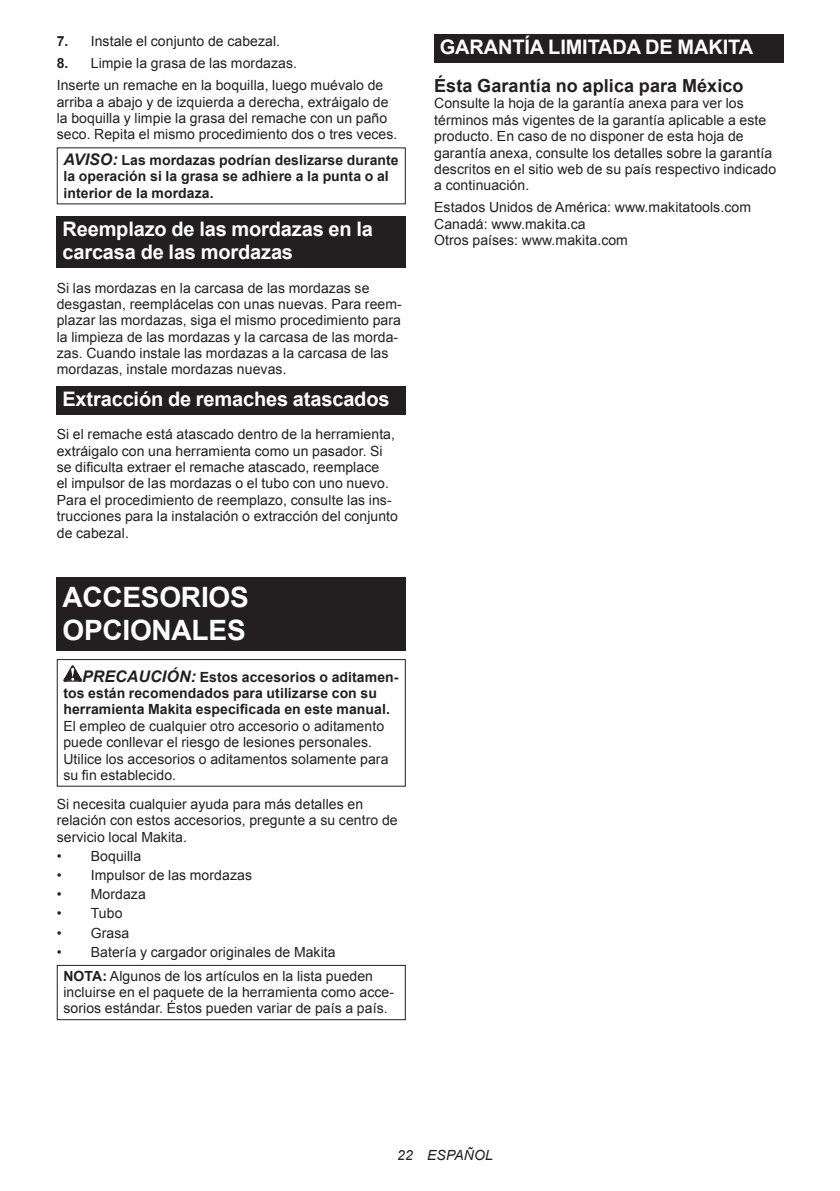
<style>
.page{position:relative;width:840px;height:1191px;background:#fff}
.page>*{position:absolute;margin:0;border:0;box-sizing:border-box;transform-origin:0 0}
.t1{font:700 28px/32.8px "Arial";letter-spacing:-.01em;color:#fff}
.t2{font:700 20px/23.4px "Arial";letter-spacing:-.01em;color:#fff}
.t3{font:700 18px "Arial";letter-spacing:.005em;color:#231f20}
.t4{font:14px/16.4px "Arial";letter-spacing:.005em;color:#231f20}
.t5{font:700 14px/16.4px "Arial";letter-spacing:.005em;color:#231f20}
.t6{font:italic 14px "Arial";letter-spacing:.005em;color:#231f20}
.s1{font-weight:700}
.s2{font-style:italic;font-size:16px}
</style>
<div class="page">
<div style="left:57px;top:216px;width:348px;height:52px;background:#231f20"></div>
<div style="left:57px;top:386px;width:348px;height:28px;background:#231f20"></div>
<div style="left:57px;top:577px;width:348px;height:74px;background:#231f20"></div>
<svg style="left:63px;top:665px;width:19px;height:16px"></svg>
<div style="left:57px;top:659px;width:348px;height:127px;border:1px solid #231f20"></div>
<div style="left:57px;top:965px;width:348px;height:55px;border:1px solid #231f20"></div>
<div style="left:434px;top:34px;width:348px;height:29px;background:#231f20"></div>
<p class="t4" style="left:57px;top:33px;width:225px"><span class="s1">7.</span> Instale el conjunto de cabezal.</p>
<p class="t4" style="left:57px;top:52px;width:328px;line-height:22px"><span class="s1">8.</span> Limpie la grasa de las mordazas.<br>Inserte un remache en la boquilla, luego muévalo de</p>
<p class="t4" style="left:57px;top:94px;width:342px">arriba a abajo y de izquierda a derecha, extráigalo de la boquilla y limpie la grasa del remache con un paño seco. Repita el mismo procedimiento dos o tres veces.</p>
<p class="t5" style="left:63px;top:152px;width:336px"><span class="s2">AVISO:</span> Las mordazas podrían deslizarse durante la operación si la grasa se adhiere a la punta o al interior de la mordaza.</p>
<h2 class="t2" style="left:62px;top:218px;width:312px">Reemplazo de las mordazas en la carcasa de las mordazas</h2>
<p class="t4" style="left:57px;top:279px;width:346px">Si las mordazas en la carcasa de las mordazas se desgastan, reemplácelas con unas nuevas. Para reem&shy;plazar las mordazas, siga el mismo procedimiento para la limpieza de las mordazas y la carcasa de las morda&shy;zas. Cuando instale las mordazas a la carcasa de las mordazas, instale mordazas nuevas.</p>
<h2 class="t2" style="left:62px;top:388px;width:328px">Extracción de remaches atascados</h2>
<p class="t4" style="left:57px;top:426px;width:342px">Si el remache está atascado dentro de la herramienta, extráigalo con una herramienta como un pasador. Si se dificulta extraer el remache atascado, reemplace<br>el impulsor de las mordazas o el tubo con uno nuevo.<br>Para el procedimiento de reemplazo, consulte las ins&shy;trucciones para la instalación o extracción del conjunto de cabezal.</p>
<h1 class="t1" style="left:62px;top:581px;width:188px">ACCESORIOS<br>OPCIONALES</h1>
<p class="t5" style="left:63px;top:669px;width:336px;text-indent:19px"><span class="s2">PRECAUCIÓN:</span> Estos accesorios o aditamen&shy;tos están recomendados para utilizarse con su herramienta Makita especificada en este manual.</p>
<p class="t4" style="left:63px;top:718px;width:326px">El empleo de cualquier otro accesorio o aditamento puede conllevar el riesgo de lesiones personales.<br>Utilice los accesorios o aditamentos solamente para su fin establecido.</p>
<p class="t4" style="left:57px;top:795px;width:342px">Si necesita cualquier ayuda para más detalles en relación con estos accesorios, pregunte a su centro de servicio local Makita.</p>
<p class="t4" style="left:57px;top:847px;width:86px">• Boquilla</p>
<p class="t4" style="left:57px;top:867px;width:197px">• Impulsor de las mordazas</p>
<p class="t4" style="left:57px;top:886px;width:90px">• Mordaza</p>
<p class="t4" style="left:57px;top:905px;width:67px">• Tubo</p>
<p class="t4" style="left:57px;top:924px;width:74px">• Grasa</p>
<p class="t4" style="left:63px;top:940px;width:311px;line-height:23.8px;text-indent:-7px">• Batería y cargador originales de Makita<br><span class="s1">NOTA:</span> Algunos de los artículos en la lista pueden</p>
<p class="t4" style="left:63px;top:984px;width:332px">incluirse en el paquete de la herramienta como acce&shy;sorios estándar. Éstos pueden variar de país a país.</p>
<h2 class="t2" style="left:439px;top:36px;width:314px">GARANTÍA LIMITADA DE MAKITA</h2>
<p class="t3" style="left:434px;top:74px;width:311px">Ésta Garantía no aplica para México</p>
<p class="t4" style="left:434px;top:95px;width:343px">Consulte la hoja de la garantía anexa para ver los términos más vigentes de la garantía aplicable a este producto. En caso de no disponer de esta hoja de garantía anexa, consulte los detalles sobre la garantía descritos en el sitio web de su país respectivo indicado a continuación.</p>
<p class="t4" style="left:434px;top:199px;width:318px">Estados Unidos de América: www.makitatools.com<br>Canadá: www.makita.ca<br>Otros países: www.makita.com</p>
<p class="t6" style="left:397px;top:1146px;width:17px">22</p>
<p class="t6" style="left:427px;top:1146px;width:67px">ESPAÑOL</p>
</div>
